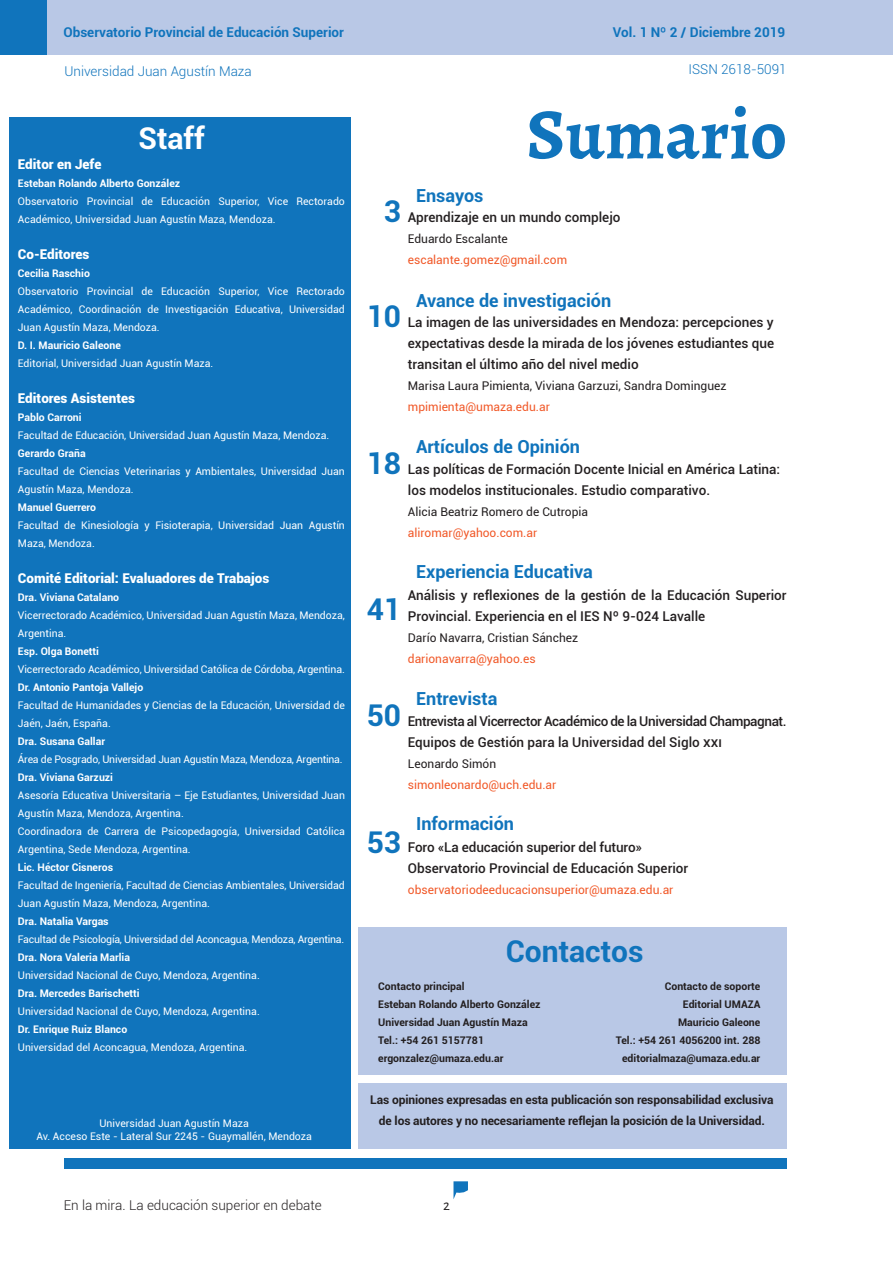
<style>
.page{position:relative;width:893px;height:1263px;background:#fff}
.page>*{position:absolute;margin:0;border:0;box-sizing:border-box;transform-origin:0 0}
.t1{font:700 72px "Alegreya";color:#1074bc}
.Título_in_art{font:700 30px "Roboto";color:#1074bc}
.Título_in_art-2{font:700 30px "Roboto";color:#fff}
.Título_Txt{font:700 18px "Roboto";color:#1074bc}
.t2{font:15px "Alegreya Sans";color:#231f20}
.Txt_base{font:500 13.5px/21px "Roboto";color:#231f20}
.Txt_base-2{font:500 13.5px/21px "Roboto";letter-spacing:-.03em;color:#231f20}
.Txt_base-3{font:900 13.5px "Roboto";color:#fff}
.t3{font:700 13.5px "Roboto";color:#1074bc}
.t4{font:300 13.5px "Roboto";color:#1074bc}
.t5{font:300 13.5px "Roboto";color:#231f20}
.Txt_base-4{font:12px "Roboto";color:#f15929}
.Txt_base-5{font:12px "Roboto";color:#231f20}
.Txt_base-6{font:700 12px "Roboto";letter-spacing:-.01em;color:#231f20}
.Txt_base-7{font:10.5px/18px "Roboto";color:#fff}
.Txt_base-8{font:700 10.5px "Roboto";color:#fff}
.Txt_base-9{font:700 10.5px "Roboto";color:#231f20}
.Txt_base-10{font:10.5px "Roboto";letter-spacing:-.02em;color:#fff}
</style>
<div class="page">
<svg style="left:453px;top:1181px;width:15px;height:18px"></svg>
<div style="left:47px;top:0;width:846px;height:54px;background:#b9c8e6"></div>
<div style="left:0;top:0;width:47px;height:54px;background:#1074bc"></div>
<div style="left:64px;top:1158px;width:723px;height:10px;background:#1074bc"></div>
<div style="left:10px;top:117px;width:341px;height:1031px;background:#1074bc"></div>
<div style="left:358px;top:927px;width:429px;height:147px;background:#b9c8e6"></div>
<div style="left:358px;top:1083px;width:429px;height:65px;background:#b9c8e6"></div>
<p class="t3" style="left:63px;top:23px;width:282px">Observatorio Provincial de Educación Superior</p>
<p class="t4" style="left:64px;top:61px;width:189px">Universidad Juan Agustín Maza</p>
<p class="Txt_base-3" style="left:18px;top:155px;width:85px">Editor en Jefe</p>
<p class="Título_in_art-2" style="left:139px;top:117px;width:68px">Staff</p>
<p class="Txt_base-8" style="left:18px;top:176px;width:164px">Esteban Rolando Alberto González</p>
<p class="Txt_base-7" style="left:18px;top:192px;width:329px">Observatorio Provincial de Educación Superior, Vice Rectorado<br>Académico, Universidad Juan Agustín Maza, Mendoza.</p>
<p class="Txt_base-3" style="left:18px;top:245px;width:73px">Co-Editores</p>
<p class="Txt_base-8" style="left:18px;top:266px;width:74px">Cecilia Raschio</p>
<p class="Txt_base-7" style="left:18px;top:282px;width:329px;text-align:justify">Observatorio Provincial de Educación Superior, Vice Rectorado Académico, Coordinación de Investigación Educativa, Universidad Juan Agustín Maza, Mendoza.</p>
<p class="Txt_base-8" style="left:18px;top:338px;width:104px">D. I. Mauricio Galeone</p>
<p class="Txt_base-7" style="left:18px;top:354px;width:197px">Editorial, Universidad Juan Agustín Maza.</p>
<p class="Txt_base-3" style="left:18px;top:389px;width:119px">Editores Asistentes</p>
<p class="Txt_base-8" style="left:18px;top:410px;width:65px">Pablo Carroni</p>
<p class="Txt_base-7" style="left:18px;top:426px;width:313px">Facultad de Educación, Universidad Juan Agustín Maza, Mendoza.</p>
<p class="Txt_base-8" style="left:18px;top:446px;width:69px">Gerardo Graña</p>
<p class="Txt_base-7" style="left:18px;top:462px;width:329px">Facultad de Ciencias Veterinarias y Ambientales, Universidad Juan<br>Agustín Maza, Mendoza.</p>
<p class="Txt_base-8" style="left:18px;top:500px;width:80px">Manuel Guerrero</p>
<p class="Txt_base-7" style="left:18px;top:516px;width:329px">Facultad de Kinesiología y Fisioterapia, Universidad Juan Agustín<br>Maza, Mendoza.</p>
<p class="Txt_base-3" style="left:18px;top:569px;width:253px">Comité Editorial: Evaluadores de Trabajos</p>
<p class="Txt_base-8" style="left:18px;top:590px;width:103px">Dra. Viviana Catalano</p>
<p class="Txt_base-7" style="left:18px;top:606px;width:329px">Vicerrectorado Académico, Universidad Juan Agustín Maza, Mendoza,<br>Argentina.</p>
<p class="Txt_base-8" style="left:18px;top:644px;width:83px">Esp. Olga Bonetti</p>
<p class="Txt_base-7" style="left:18px;top:660px;width:328px">Vicerrectorado Académico, Universidad Católica de Córdoba, Argentina.</p>
<p class="Txt_base-8" style="left:18px;top:680px;width:127px">Dr. Antonio Pantoja Vallejo</p>
<p class="Txt_base-7" style="left:18px;top:696px;width:329px">Facultad de Humanidades y Ciencias de la Educación, Universidad de<br>Jaén, Jaén, España.</p>
<p class="Txt_base-8" style="left:18px;top:734px;width:89px">Dra. Susana Gallar</p>
<p class="Txt_base-10" style="left:18px;top:752px;width:326px">Área de Posgrado, Universidad Juan Agustín Maza, Mendoza, Argentina.</p>
<p class="Txt_base-8" style="left:18px;top:770px;width:97px">Dra. Viviana Garzuzi</p>
<p class="Txt_base-7" style="left:18px;top:786px;width:329px">Asesoría Educativa Universitaria – Eje Estudiantes, Universidad Juan<br>Agustín Maza, Mendoza, Argentina.</p>
<p class="Txt_base-7" style="left:18px;top:822px;width:329px">Coordinadora de Carrera de Psicopedagogía, Universidad Católica<br>Argentina, Sede Mendoza, Argentina.</p>
<p class="Txt_base-8" style="left:18px;top:860px;width:97px">Lic. Héctor Cisneros</p>
<p class="Txt_base-7" style="left:18px;top:876px;width:329px">Facultad de Ingeniería, Facultad de Ciencias Ambientales, Universidad<br>Juan Agustín Maza, Mendoza, Argentina.</p>
<p class="Txt_base-8" style="left:18px;top:914px;width:92px">Dra. Natalia Vargas</p>
<p class="Txt_base-10" style="left:18px;top:932px;width:328px">Facultad de Psicología, Universidad del Aconcagua, Mendoza, Argentina.</p>
<p class="Txt_base-8" style="left:18px;top:950px;width:114px">Dra. Nora Valeria Marlia</p>
<p class="Txt_base-7" style="left:18px;top:966px;width:243px">Universidad Nacional de Cuyo, Mendoza, Argentina.</p>
<p class="Txt_base-8" style="left:18px;top:986px;width:123px">Dra. Mercedes Barischetti</p>
<p class="Txt_base-7" style="left:18px;top:1002px;width:243px">Universidad Nacional de Cuyo, Mendoza, Argentina.</p>
<p class="Txt_base-8" style="left:18px;top:1022px;width:111px">Dr. Enrique Ruiz Blanco</p>
<p class="Txt_base-7" style="left:18px;top:1038px;width:231px">Universidad del Aconcagua, Mendoza, Argentina.</p>
<p class="Txt_base-7" style="left:99px;top:1114px;width:151px">Universidad Juan Agustín Maza</p>
<p class="Txt_base-7" style="left:36px;top:1127px;width:277px">Av. Acceso Este - Lateral Sur 2245 - Guaymallén, Mendoza</p>
<p class="t5" style="left:64px;top:1196px;width:260px">En la mira. La educación superior en debate</p>
<p class="t3" style="left:613px;top:23px;width:174px">Vol. 1 Nº 2 / Diciembre 2019</p>
<p class="t4" style="left:688px;top:60px;width:100px">ISSN 2618-5091</p>
<p class="t1" style="left:526px;top:88px;width:262px">Sumario</p>
<p class="Título_in_art" style="left:384px;top:190px;width:19px">3</p>
<p class="Título_Txt" style="left:416px;top:182px;width:69px">Ensayos</p>
<p class="Txt_base" style="left:408px;top:206px;width:214px">Aprendizaje en un mundo complejo</p>
<p class="Txt_base-5" style="left:408px;top:231px;width:101px">Eduardo Escalante</p>
<p class="Txt_base-4" style="left:408px;top:252px;width:161px">escalante.gomez@gmail.com</p>
<p class="Título_in_art" style="left:367px;top:296px;width:36px">10</p>
<p class="Título_Txt" style="left:416px;top:288px;width:197px">Avance de investigación</p>
<p class="Txt_base" style="left:408px;top:311px;width:368px;text-align:justify">La imagen de las universidades en Mendoza: percepciones y expectativas desde la mirada de los jóvenes estudiantes que transitan el último año del nivel medio</p>
<p class="Txt_base-5" style="left:408px;top:378px;width:320px">Marisa Laura Pimienta, Viviana Garzuzi, Sandra Dominguez</p>
<p class="Txt_base-4" style="left:408px;top:399px;width:143px">mpimienta@umaza.edu.ar</p>
<p class="Título_Txt" style="left:416px;top:434px;width:165px">Artículos de Opinión</p>
<p class="Título_in_art" style="left:367px;top:442px;width:36px">18</p>
<p class="Txt_base" style="left:408px;top:458px;width:374px">Las políticas de Formación Docente Inicial en América Latina: los modelos institucionales. Estudio comparativo.</p>
<p class="Txt_base-5" style="left:408px;top:504px;width:182px">Alicia Beatriz Romero de Cutropia</p>
<p class="Txt_base-4" style="left:408px;top:525px;width:131px">aliromar@yahoo.com.ar</p>
<p class="Título_in_art" style="left:367px;top:588px;width:36px">41</p>
<p class="Título_Txt" style="left:416px;top:559px;width:178px">Experiencia Educativa</p>
<p class="Txt_base" style="left:408px;top:584px;width:380px">Análisis y reflexiones de la gestión de la Educación Superior<br>Provincial. Experiencia en el IES Nº 9-024 Lavalle</p>
<p class="Txt_base-5" style="left:408px;top:630px;width:172px">Darío Navarra, Cristian Sánchez</p>
<p class="Txt_base-4" style="left:408px;top:651px;width:129px">darionavarra@yahoo.es</p>
<p class="Título_in_art" style="left:367px;top:694px;width:36px">50</p>
<p class="Título_Txt" style="left:416px;top:686px;width:83px">Entrevista</p>
<p class="Txt_base-2" style="left:408px;top:710px;width:380px">Entrevista al Vicerrector Académico de la Universidad Champagnat.<br>Equipos de Gestión para la Universidad del Siglo XXI</p>
<p class="Txt_base-5" style="left:408px;top:756px;width:90px">Leonardo Simón</p>
<p class="Txt_base-4" style="left:408px;top:777px;width:150px">simonleonardo@uch.edu.ar</p>
<p class="Título_in_art" style="left:367px;top:821px;width:36px">53</p>
<p class="Título_Txt" style="left:416px;top:811px;width:99px">Información</p>
<p class="Txt_base" style="left:408px;top:836px;width:236px">Foro «La educación superior del futuro»</p>
<p class="Txt_base" style="left:408px;top:857px;width:282px">Observatorio Provincial de Educación Superior</p>
<p class="Txt_base-4" style="left:408px;top:882px;width:267px">observatoriodeeducacionsuperior@umaza.edu.ar</p>
<p class="Título_in_art" style="left:506px;top:930px;width:139px">Contactos</p>
<p class="Txt_base-9" style="left:665px;top:978px;width:97px">Contacto de soporte</p>
<p class="Txt_base-9" style="left:683px;top:996px;width:79px">Editorial UMAZA</p>
<p class="Txt_base-9" style="left:678px;top:1014px;width:84px">Mauricio Galeone</p>
<p class="Txt_base-9" style="left:616px;top:1032px;width:146px">Tel.: +54 261 4056200 int. 288</p>
<p class="Txt_base-9" style="left:622px;top:1050px;width:140px">editorialmaza@umaza.edu.ar</p>
<p class="Txt_base-6" style="left:370px;top:1091px;width:405px">Las opiniones expresadas en esta publicación son responsabilidad exclusiva</p>
<p class="Txt_base-6" style="left:379px;top:1112px;width:387px">de los autores y no necesariamente reflejan la posición de la Universidad.</p>
<p class="Txt_base-9" style="left:378px;top:978px;width:88px">Contacto principal</p>
<p class="Txt_base-9" style="left:378px;top:996px;width:164px">Esteban Rolando Alberto González</p>
<p class="Txt_base-9" style="left:378px;top:1014px;width:151px">Universidad Juan Agustín Maza</p>
<p class="Txt_base-9" style="left:378px;top:1032px;width:107px">Tel.: +54 261 5157781</p>
<p class="Txt_base-9" style="left:378px;top:1050px;width:127px">ergonzalez@umaza.edu.ar</p>
<h3 class="t2" style="left:443px;top:1195px;width:8px">2</h3>
</div>
